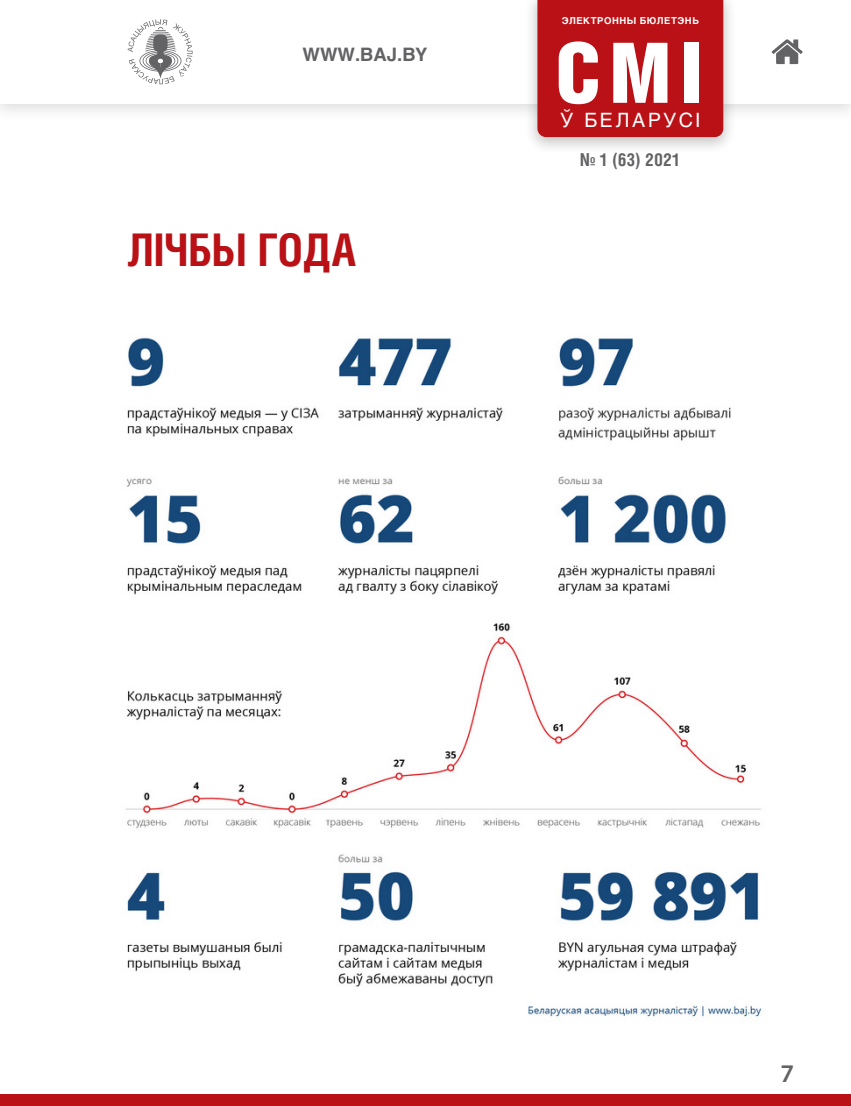
<style>
.page{position:relative;width:851px;height:1106px;background:#fff}
.page>*{position:absolute;margin:0;border:0;box-sizing:border-box;transform-origin:0 0}
.t1{font:83.55px "Helios Cond Black C";color:#fff}
.t2{font:700 45px "Helios Cond C";letter-spacing:-.01em;color:#b91115}
.t3{font:600 25.5px "Myriad Pro";color:#636366}
.t4{font:19.5px "Helios C";letter-spacing:.13em;color:#fff}
.t5{font:700 18.3px "Helios C";color:#636366}
.t6{font:700 17.85px "Helios Cond C";color:#636366}
.t7{font:700 9.45px "Helios C";letter-spacing:.06em;color:#fff}
</style>
<div class="page">
<div style="left:0;top:1094px;width:850px;height:12px;background:#b91115"></div>
<img style="left:125px;top:335px;width:637px;height:684px">
<div style="left:0;top:0;width:850px;height:122px;background:#231f20;opacity:.15"></div>
<div style="left:0;top:0;width:850px;height:103px;background:#fff"></div>
<svg style="left:128px;top:19px;width:64px;height:65px"></svg>
<svg style="left:771px;top:39px;width:31px;height:25px"></svg>
<div style="left:523px;top:0;width:213px;height:155px;background:#231f20;opacity:.25"></div>
<div style="left:537px;top:0;width:186px;height:137px;background:#b91115"></div>
<h3 class="t5" style="left:302px;top:44px;width:126px">WWW.BAJ.BY</h3>
<h2 class="t2" style="left:128px;top:223px;width:230px">ЛІЧБЫ ГОДА</h2>
<p class="t7" style="left:561px;top:15px;width:139px">ЭЛЕКТРОННЫ БЮЛЕТЭНЬ</p>
<h1 class="t1" style="left:555px;top:25px;width:149px">СМІ</h1>
<h3 class="t4" style="left:560px;top:109px;width:141px">Ў БЕЛАРУСІ</h3>
<h3 class="t6" style="left:580px;top:149px;width:102px">№ 1 (63) 2021</h3>
<h3 class="t3" style="left:780px;top:1057px;width:15px">7</h3>
</div>
